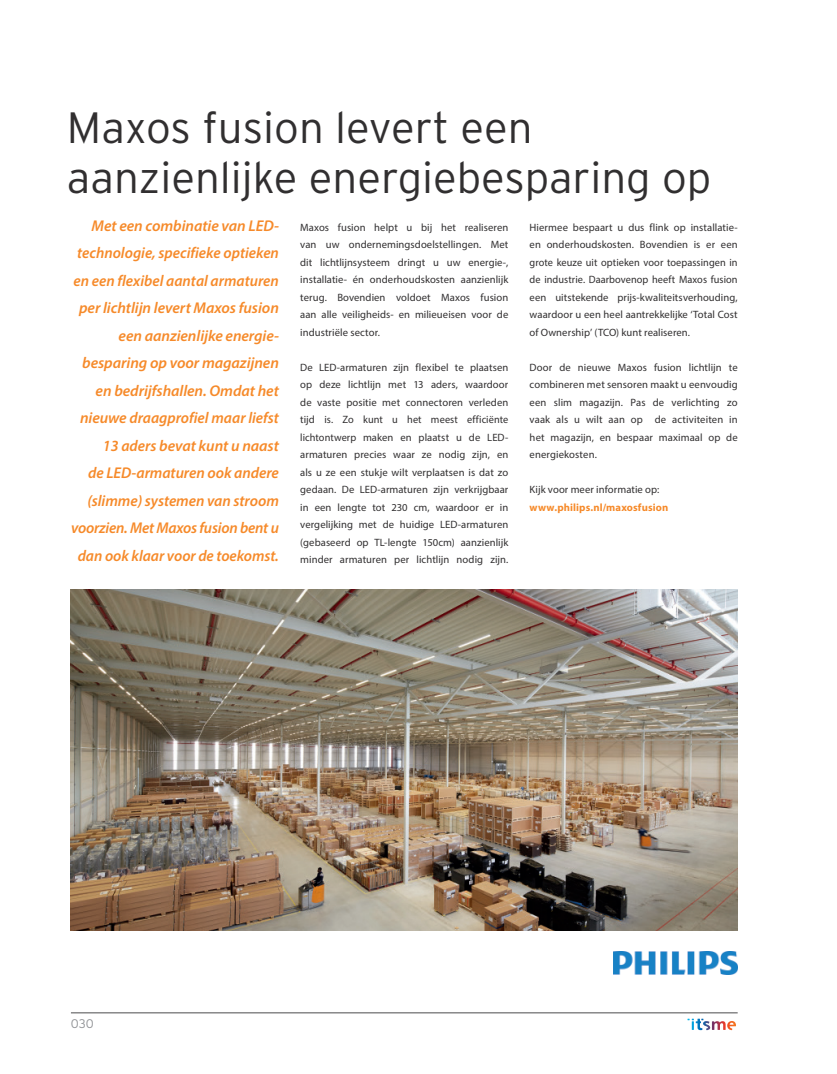
<style>
.page{position:relative;width:837px;height:1074px;background:#fff}
.page>*{position:absolute;margin:0;border:0;box-sizing:border-box;transform-origin:0 0}
.t1{font:300 43.75px/50px "Interstate";color:#312f30}
.t2{font:italic 600 15.62px/27.5px "Myriad Pro";letter-spacing:-.005em;color:#f68a2a;text-align:right}
.t3{font:300 12.5px "Interstate";color:#939598}
.t4{font:10.62px/17.5px "Myriad Pro";letter-spacing:.01em;color:#312f30;text-align:justify}
.t5{font:700 10.62px "Myriad Pro";letter-spacing:.01em;color:#f68a2a}
</style>
<div class="page">
<hr style="left:71px;top:1012px;width:666px;height:1px;background:#4b4c4d">
<svg style="left:687px;top:1018px;width:48px;height:12px"></svg>
<img style="left:70px;top:589px;width:667px;height:342px">
<img style="left:613px;top:952px;width:124px;height:22px">
<h1 class="t1" style="left:67px;top:102px;width:645px">Maxos fusion levert een aanzienlijke energiebesparing op</h1>
<p class="t2" style="left:71px;top:211px;width:209px">Met een combinatie van LED&shy;technologie, specifieke optieken en een flexibel aantal armaturen per lichtlijn levert Maxos fusion een aanzienlijke energie&shy;besparing op voor magazijnen en bedrijfshallen. Omdat het nieuwe draagprofiel maar liefst<br>13 aders bevat kunt u naast<br>de LED-armaturen ook andere (slimme) systemen van stroom voorzien. Met Maxos fusion bent u dan ook klaar voor de toekomst.</p>
<p class="t4" style="left:529px;top:218px;width:209px">Hiermee bespaart u dus flink op installatie&shy;en onderhoudskosten. Bovendien is er een grote keuze uit optieken voor toepassingen in de industrie. Daarbovenop heeft Maxos fusion een uitstekende prijs-kwaliteitsverhouding, waardoor u een heel aantrekkelijke ‘Total Cost of Ownership’ (TCO) kunt realiseren.</p>
<p class="t4" style="left:529px;top:358px;width:209px">Door de nieuwe Maxos fusion lichtlijn te combineren met sensoren maakt u eenvoudig een slim magazijn. Pas de verlichting zo vaak als u wilt aan op de activiteiten in het magazijn, en bespaar maximaal op de energiekosten.</p>
<p class="t4" style="left:529px;top:481px;width:131px">Kijk voor meer informatie op:</p>
<p class="t5" style="left:529px;top:500px;width:140px">www.philips.nl/maxosfusion</p>
<p class="t4" style="left:300px;top:218px;width:209px">Maxos fusion helpt u bij het realiseren van uw ondernemingsdoelstellingen. Met dit lichtlijnsysteem dringt u uw energie-, installatie- én onderhoudskosten aanzienlijk terug. Bovendien voldoet Maxos fusion aan alle veiligheids- en milieueisen voor de industriële sector.</p>
<p class="t4" style="left:300px;top:358px;width:209px">De LED-armaturen zijn flexibel te plaatsen op deze lichtlijn met 13 aders, waardoor de vaste positie met connectoren verleden tijd is. Zo kunt u het meest efficiënte lichtontwerp maken en plaatst u de LED&shy;armaturen precies waar ze nodig zijn, en als u ze een stukje wilt verplaatsen is dat zo gedaan. De LED-armaturen zijn verkrijgbaar in een lengte tot 230 cm, waardoor er in vergelijking met de huidige LED-armaturen (gebaseerd op TL-lengte 150cm) aanzienlijk minder armaturen per lichtlijn nodig zijn.</p>
<p class="t3" style="left:71px;top:1016px;width:24px">030</p>
</div>
